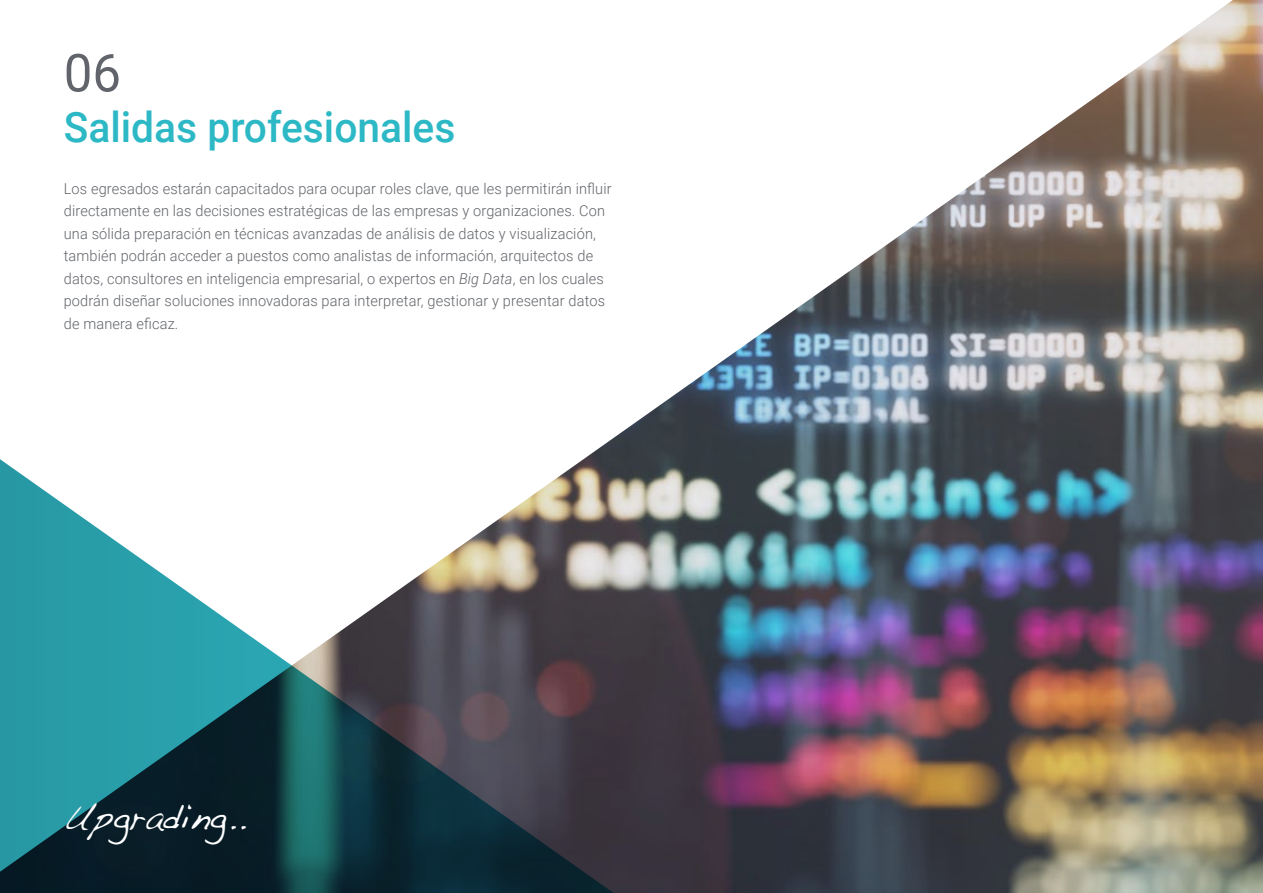
<style>
.page{position:relative;width:1263px;height:893px;background:#fff}
.page>*{position:absolute;margin:0;border:0;box-sizing:border-box;transform-origin:0 0}
.t1{font:52.5px "Roboto";color:#61646a}
.t2{font:500 42px "Roboto";color:#2db8c5}
.t3{font:37.5px "Handwriting Dakota";color:#fff}
.t4{font:300 15px/22.5px "Roboto";letter-spacing:.01em;color:#61646a}
.s1{font-style:italic}
</style>
<div class="page">
<img style="left:603px;top:0;width:660px;height:893px">
<svg style="left:0;top:445px;width:642px;height:448px"></svg>
<h1 class="t1" style="left:64px;top:36px;width:59px">06</h1>
<h2 class="t2" style="left:64px;top:98px;width:393px">Salidas profesionales</h2>
<p class="t4" style="left:64px;top:177px;width:549px">Los egresados estarán capacitados para ocupar roles clave, que les permitirán influir directamente en las decisiones estratégicas de las empresas y organizaciones. Con una sólida preparación en técnicas avanzadas de análisis de datos y visualización, también podrán acceder a puestos como analistas de información, arquitectos de datos, consultores en inteligencia empresarial, o expertos en <span class="s1">Big Data</span>, en los cuales podrán diseñar soluciones innovadoras para interpretar, gestionar y presentar datos de manera eficaz.</p>
<h3 class="t3" style="left:64px;top:794px;width:184px">Upgrading..</h3>
</div>
